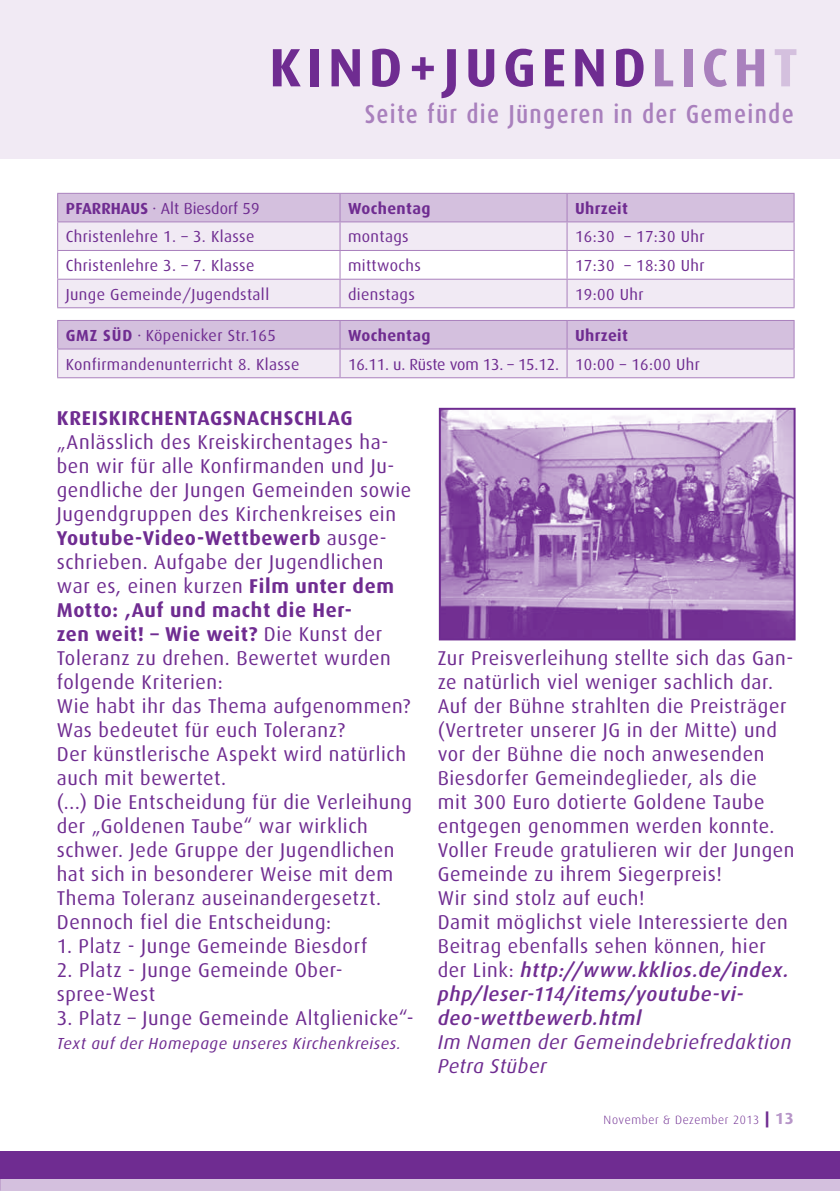
<style>
.page{position:relative;width:840px;height:1191px;background:#fff}
.page>*{position:absolute;margin:0;border:0;box-sizing:border-box;transform-origin:0 0}
.t1{font:700 54px "Dax";letter-spacing:.1em;color:#6f2c91}
.t2{font:500 26px "Dax Condensed";letter-spacing:.05em;color:#a980bd}
.t3{font:20px/24px "Dax";letter-spacing:.025em;color:#6f2c91}
.t4{font:italic 20px/24px "Dax";letter-spacing:.03em;color:#6f2c91}
.t5{font:700 20px "Dax";letter-spacing:.03em;color:#6f2c91}
.t6{font:16px "Dax";letter-spacing:.025em;color:#6f2c91}
.t7{font:italic 16px "Dax";letter-spacing:.04em;color:#6f2c91}
.t8{font:16px "Dax";letter-spacing:-.01em;color:#6f2c91}
.t9{font:700 16px "Dax";color:#6f2c91}
.t10{font:300 12px "Dax";letter-spacing:.05em;color:#6f2c91}
.s1{color:#a980bd}
.s2{color:#d4c0de}
.s3{font-weight:700}
.s4{font-weight:500;font-style:italic}
.s5{font-weight:800;font-size:16px}
.s6{font-weight:700;font-size:16px;color:#b795c8}
</style>
<div class="page">
<div style="left:0;top:0;width:839px;height:159px;background:#f1eaf4"></div>
<div style="left:0;top:1151px;width:839px;height:40px;background:#6f2c91"></div>
<div style="left:0;top:1179px;width:839px;height:12px;background:#d4c0de"></div>
<hr style="left:57px;top:307px;width:283px;height:1px;background:#a980bd">
<hr style="left:340px;top:307px;width:226px;height:1px;background:#a980bd">
<hr style="left:566px;top:307px;width:228px;height:1px;background:#a980bd">
<svg style="left:57px;top:193px;width:737px;height:114px"></svg>
<hr style="left:566px;top:250px;width:228px;height:1px;background:#a980bd">
<svg style="left:57px;top:320px;width:737px;height:57px;background:#e0d1e7"></svg>
<hr style="left:57px;top:377px;width:283px;height:1px;background:#a980bd">
<hr style="left:340px;top:377px;width:226px;height:1px;background:#a980bd">
<hr style="left:566px;top:377px;width:228px;height:1px;background:#a980bd">
<img style="left:441px;top:411px;width:351px;height:226px">
<div style="left:438px;top:408px;width:357px;height:232px;border:2px solid #6f2c91"></div>
<h1 class="t1" style="left:269px;top:37px;width:530px">kind+Jugend<span class="s1">lich</span><span class="s2">t</span></h1>
<h2 class="t2" style="left:364px;top:99px;width:430px">Seite für die Jüngeren in der Gemeinde</h2>
<p class="t6" style="left:66px;top:199px;width:195px"><span class="s3">Pfarrhaus</span> · Alt Biesdorf 59</p>
<p class="t9" style="left:348px;top:199px;width:84px">Wochentag</p>
<p class="t9" style="left:574px;top:199px;width:54px">Uhrzeit</p>
<p class="t6" style="left:66px;top:228px;width:190px">Christenlehre 1. – 3. Klasse</p>
<p class="t6" style="left:348px;top:228px;width:62px">montags</p>
<p class="t6" style="left:574px;top:228px;width:131px">16:30 – 17:30 Uhr</p>
<p class="t6" style="left:66px;top:257px;width:190px">Christenlehre 3. – 7. Klasse</p>
<p class="t6" style="left:348px;top:257px;width:74px">mittwochs</p>
<p class="t6" style="left:574px;top:257px;width:131px">17:30 – 18:30 Uhr</p>
<p class="t6" style="left:66px;top:285px;width:205px">Junge Gemeinde/Jugendstall</p>
<p class="t6" style="left:348px;top:285px;width:68px">dienstags</p>
<p class="t6" style="left:574px;top:285px;width:70px">19:00 Uhr</p>
<p class="t6" style="left:66px;top:327px;width:212px"><span class="s3">GMZ Süd</span> · Köpenicker Str.165</p>
<p class="t9" style="left:348px;top:326px;width:84px">Wochentag</p>
<p class="t9" style="left:574px;top:326px;width:54px">Uhrzeit</p>
<p class="t6" style="left:66px;top:355px;width:235px">Konfirmandenunterricht 8. Klasse</p>
<p class="t8" style="left:348px;top:355px;width:353px">16.11. u. Rüste vom 13. – 15.12. 10:00 – 16:00 Uhr</p>
<p class="t5" style="left:57px;top:406px;width:295px">Kreiskirchentagsnachschlag</p>
<p class="t3" style="left:57px;top:430px;width:356px">„Anlässlich des Kreiskirchentages ha&shy;ben wir für alle Konfirmanden und Ju&shy;gendliche der Jungen Gemeinden sowie Jugendgruppen des Kirchenkreises ein <span class="s3">Youtube-Video-Wettbewerb</span> ausge&shy;schrieben. Aufgabe der Jugendlichen war es, einen kurzen <span class="s3">Film unter dem Motto: ‚Auf und macht die Her-<br>zen weit! – Wie weit?</span> Die Kunst der Toleranz zu drehen. Bewertet wurden folgende Kriterien:<br>Wie habt ihr das Thema aufgenommen?<br>Was bedeutet für euch Toleranz?<br>Der künstlerische Aspekt wird natürlich auch mit bewertet.<br>(…) Die Entscheidung für die Verleihung der „Goldenen Taube“ war wirklich schwer. Jede Gruppe der Jugendlichen hat sich in besonderer Weise mit dem Thema Toleranz auseinandergesetzt.<br>Dennoch fiel die Entscheidung:</p>
<p class="t3" style="left:57px;top:934px;width:312px">1. Platz - Junge Gemeinde Biesdorf</p>
<p class="t3" style="left:57px;top:958px;width:287px">2. Platz - Junge Gemeinde Ober&shy;spree-West</p>
<p class="t3" style="left:57px;top:1006px;width:358px">3. Platz – Junge Gemeinde Altglienicke“-</p>
<p class="t7" style="left:57px;top:1034px;width:345px">Text auf der Homepage unseres Kirchenkreises.</p>
<p class="t3" style="left:437px;top:646px;width:358px">Zur Preisverleihung stellte sich das Gan&shy;ze natürlich viel weniger sachlich dar.<br>Auf der Bühne strahlten die Preisträger (Vertreter unserer JG in der Mitte) und vor der Bühne die noch anwesenden Biesdorfer Gemeindeglieder, als die<br>mit 300 Euro dotierte Goldene Taube entgegen genommen werden konnte.<br>Voller Freude gratulieren wir der Jungen Gemeinde zu ihrem Siegerpreis!<br>Wir sind stolz auf euch!<br>Damit möglichst viele I nteressierte den Beitrag ebenfalls sehen können, hier der Link: <span class="s4">http://www.kklios.de/index. php/leser-114/items/youtube-vi&shy;deo-wettbewerb.html</span></p>
<p class="t4" style="left:437px;top:1030px;width:355px">Im Namen der Gemeindebriefredaktion<br>Petra Stüber</p>
<p class="t10" style="left:603px;top:1113px;width:192px">November &amp; Dezember 2013 <span class="s5">|</span> <span class="s6">13</span></p>
</div>
